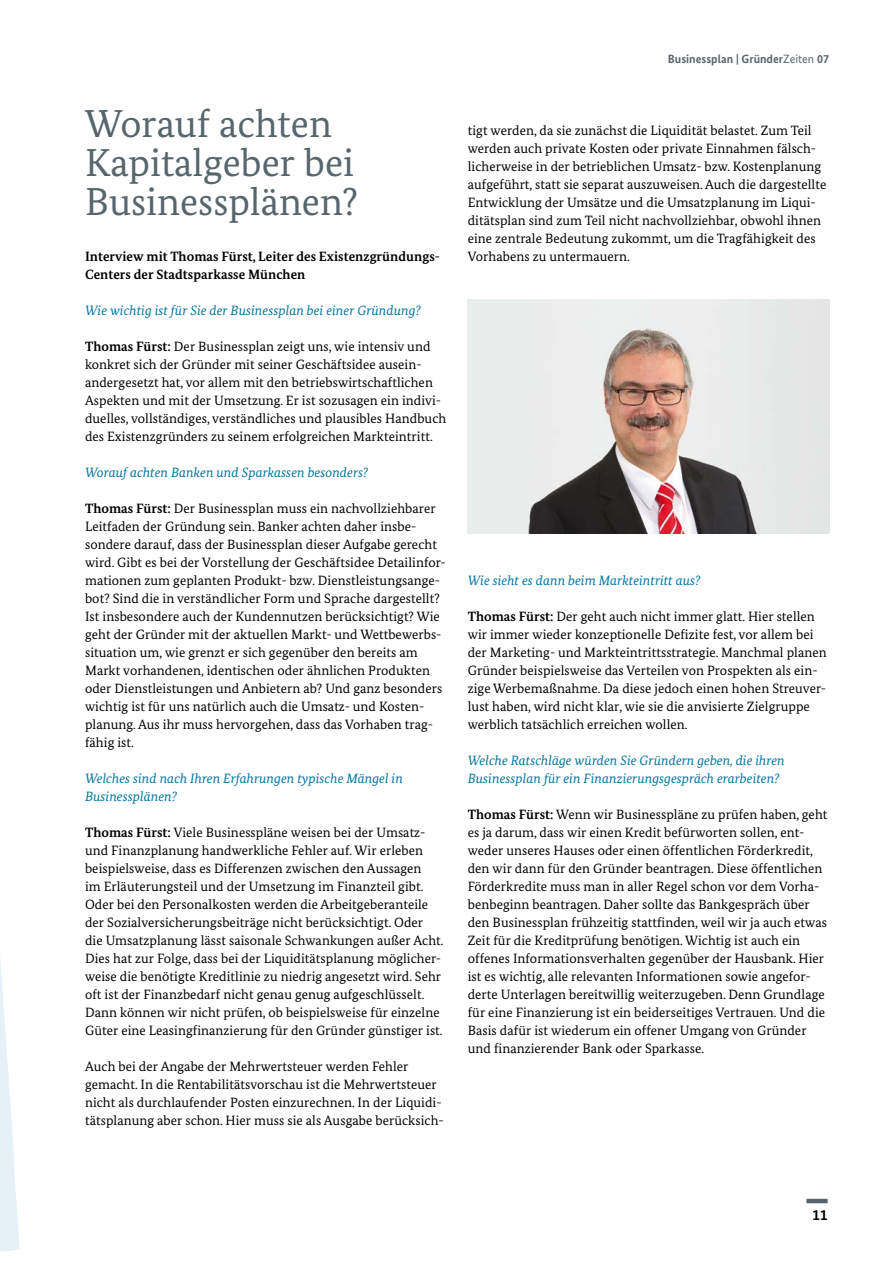
<style>
.page{position:relative;width:893px;height:1263px;background:#fff}
.page>*{position:absolute;margin:0;border:0;box-sizing:border-box;transform-origin:0 0}
.t1{font:39px/39px "Bundes Serif";color:#57666d}
.t2{font:700 15px "Bundes Sans";color:#000}
.t3{font:13.5px/18px "Bundes Serif";letter-spacing:.005em;color:#000}
.t4{font:italic 13.5px/18px "Bundes Serif";letter-spacing:.005em;color:#0075a0}
.t5{font:700 13.5px/18px "Bundes Serif";letter-spacing:.005em;color:#000}
.t6{font:700 12px "Bundes Sans";color:#57666d}
.s1{font-weight:700}
.s2{font-weight:400}
</style>
<div class="page">
<hr style="left:806px;top:1199px;width:22px;height:4px;background:#57666d">
<svg style="left:0;top:960px;width:20px;height:291px"></svg>
<img style="left:468px;top:299px;width:361px;height:234px">
<h2 class="t1" style="left:85px;top:103px;width:275px">Worauf achten<br>Kapitalgeber bei<br>Businessplänen?</h2>
<p class="t5" style="left:85px;top:247px;width:357px">Interview mit Thomas Fürst, Leiter des Existenzgründungs-<br>Centers der Stadtsparkasse München</p>
<p class="t4" style="left:85px;top:301px;width:337px">Wie wichtig ist für Sie der Businessplan bei einer Gründung?</p>
<p class="t3" style="left:85px;top:337px;width:363px"><span class="s1">Thomas Fürst:</span> Der Businessplan zeigt uns, wie intensiv und konkret sich der Gründer mit seiner Geschäftsidee ausein&shy;andergesetzt hat, vor allem mit den betriebswirtschaftlichen Aspekten und mit der Umsetzung. Er ist sozusagen ein indivi&shy;duelles, vollständiges, verständliches und plausibles Handbuch des Existenzgründers zu seinem erfolgreichen Markteintritt.</p>
<p class="t4" style="left:85px;top:463px;width:285px">Worauf achten Banken und Sparkassen besonders?</p>
<p class="t3" style="left:85px;top:499px;width:362px"><span class="s1">Thomas Fürst:</span> Der Businessplan muss ein nachvollziehbarer Leitfaden der Gründung sein. Banker achten daher insbe&shy;sondere darauf, dass der Businessplan dieser Aufgabe gerecht wird. Gibt es bei der Vorstellung der Geschäftsidee Detailinfor&shy;mationen zum geplanten Produkt- bzw. Dienstleistungsange&shy;bot? Sind die in verständlicher Form und Sprache dargestellt?<br>Ist insbesondere auch der Kundennutzen berücksichtigt? Wie geht der Gründer mit der aktuellen Markt- und Wettbewerbs&shy;situation um, wie grenzt er sich gegenüber den bereits am Markt vorhandenen, identischen oder ähnlichen Produkten oder Dienstleistungen und Anbietern ab? Und ganz besonders wichtig ist für uns natürlich auch die Umsatz- und Kosten&shy;planung. Aus ihr muss hervorgehen, dass das Vorhaben trag&shy;fähig ist.</p>
<p class="t4" style="left:85px;top:769px;width:319px">Welches sind nach Ihren Erfahrungen typische Mängel in<br>Businessplänen?</p>
<p class="t3" style="left:85px;top:823px;width:360px"><span class="s1">Thomas Fürst:</span> Viele Businesspläne weisen bei der Umsatz&shy;und Finanzplanung handwerkliche Fehler auf. Wir erleben beispielsweise, dass es Differenzen zwischen den Aussagen<br>im Erläuterungsteil und der Umsetzung im Finanzteil gibt.<br>Oder bei den Personalkosten werden die Arbeitgeberanteile der Sozialversicherungsbeiträge nicht berücksichtigt. Oder die Umsatzplanung lässt saisonale Schwankungen außer Acht.<br>Dies hat zur Folge, dass bei der Liquiditätsplanung möglicher&shy;weise die benötigte Kreditlinie zu niedrig angesetzt wird. Sehr oft ist der Finanzbedarf nicht genau genug aufgeschlüsselt.<br>Dann können wir nicht prüfen, ob beispielsweise für einzelne Güter eine Leasingfinanzierung für den Gründer günstiger ist.</p>
<p class="t3" style="left:85px;top:1057px;width:360px">Auch bei der Angabe der Mehrwertsteuer werden Fehler gemacht. In die Rentabilitätsvorschau ist die Mehrwertsteuer nicht als durchlaufender Posten einzurechnen. In der Liquidi&shy;tätsplanung aber schon. Hier muss sie als Ausgabe berücksich-</p>
<p class="t6" style="left:668px;top:52px;width:163px">Businessplan | Gründer<span class="s2">Zeiten</span> 07</p>
<p class="t3" style="left:468px;top:121px;width:360px">tigt werden, da sie zunächst die Liquidität belastet. Zum Teil werden auch private Kosten oder private Einnahmen fälsch&shy;licherweise in der betrieblichen Umsatz- bzw. Kostenplanung aufgeführt, statt sie separat auszuweisen. Auch die dargestellte Entwicklung der Umsätze und die Umsatzplanung im Liqui&shy;ditätsplan sind zum Teil nicht nachvollziehbar, obwohl ihnen eine zentrale Bedeutung zukommt, um die Tragfähigkeit des Vorhabens zu untermauern.</p>
<p class="t4" style="left:468px;top:571px;width:234px">Wie sieht es dann beim Markteintritt aus?</p>
<p class="t3" style="left:468px;top:607px;width:361px"><span class="s1">Thomas Fürst:</span> Der geht auch nicht immer glatt. Hier stellen wir immer wieder konzeptionelle Defizite fest, vor allem bei der Marketing- und Markteintrittsstrategie. Manchmal planen Gründer beispielsweise das Verteilen von Prospekten als ein&shy;zige Werbemaßnahme. Da diese jedoch einen hohen Streuver&shy;lust haben, wird nicht klar, wie sie die anvisierte Zielgruppe werblich tatsächlich erreichen wollen.</p>
<p class="t4" style="left:468px;top:751px;width:318px">Welche Ratschläge würden Sie Gründern geben, die ihren<br>Businessplan für ein Finanzierungsgespräch erarbeiten?</p>
<p class="t3" style="left:468px;top:805px;width:361px"><span class="s1">Thomas Fürst:</span> Wenn wir Businesspläne zu prüfen haben, geht es ja darum, dass wir einen Kredit befürworten sollen, ent&shy;weder unseres Hauses oder einen öffentlichen Förderkredit, den wir dann für den Gründer beantragen. Diese öffentlichen Förderkredite muss man in aller Regel schon vor dem Vorha&shy;benbeginn beantragen. Daher sollte das Bankgespräch über den Businessplan frühzeitig stattfinden, weil wir ja auch etwas Zeit für die Kreditprüfung benötigen. Wichtig ist auch ein offenes Informationsverhalten gegenüber der Hausbank. Hier ist es wichtig, alle relevanten Informationen sowie angefor&shy;derte Unterlagen bereitwillig weiterzugeben. Denn Grundlage für eine Finanzierung ist ein beiderseitiges Vertrauen. Und die Basis dafür ist wiederum ein offener Umgang von Gründer und finanzierender Bank oder Sparkasse.</p>
<p class="t2" style="left:812px;top:1206px;width:17px">11</p>
</div>
